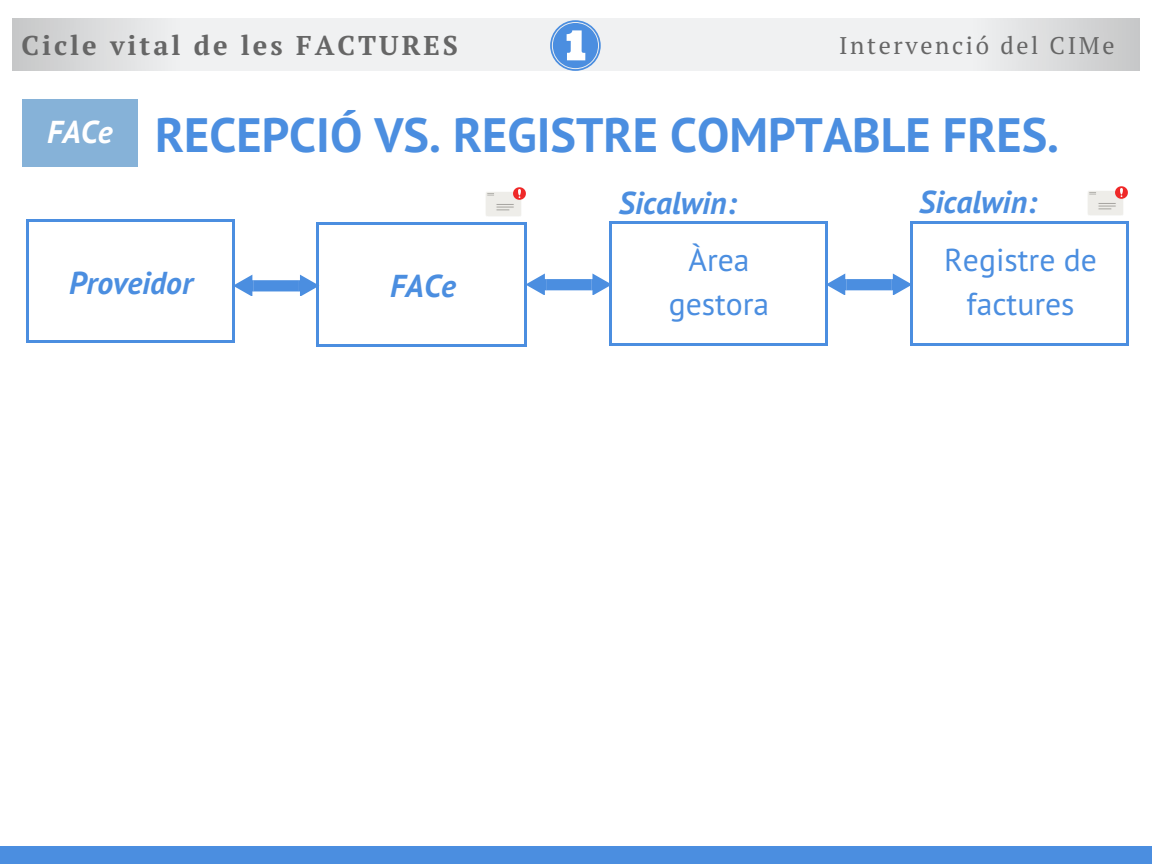
<style>
.page{position:relative;width:1152px;height:864px;background:#fff}
.page>*{position:absolute;margin:0;border:0;box-sizing:border-box;transform-origin:0 0}
.t1{font:700 48.3px "PT Sans";color:#4b8ee0}
.t2{font:italic 700 31.65px "PT Sans";color:#4b8ee0}
.t3{font:31.65px/43.8px "PT Sans";color:#4b8ee0;text-align:center}
.t4{font:italic 700 31.65px "PT Sans";color:#fff}
.t5{font:700 27.15px "PT Serif";letter-spacing:.11em;color:#666}
.t6{font:24.15px "PT Serif";letter-spacing:.11em;color:#666}
</style>
<div class="page">
<svg style="left:12px;top:18px;width:1128px;height:53px;fill:#f0f1f2"></svg>
<div style="left:0;top:846px;width:1152px;height:18px;background:#4b8ee0"></div>
<svg style="left:550px;top:20px;width:51px;height:51px"></svg>
<div style="left:23px;top:99px;width:115px;height:67px;background:#86b2d8"></div>
<hr style="left:610px;top:224px;width:2px;height:119px;background:#4b8ee0">
<hr style="left:826px;top:224px;width:2px;height:119px;background:#4b8ee0">
<hr style="left:612px;top:343px;width:214px;height:2px;background:#4b8ee0">
<hr style="left:612px;top:222px;width:214px;height:2px;background:#4b8ee0">
<hr style="left:910px;top:224px;width:2px;height:119px;background:#4b8ee0">
<hr style="left:1126px;top:224px;width:2px;height:119px;background:#4b8ee0">
<hr style="left:912px;top:343px;width:214px;height:2px;background:#4b8ee0">
<hr style="left:912px;top:222px;width:214px;height:2px;background:#4b8ee0">
<hr style="left:26px;top:221px;width:2px;height:120px;background:#4b8ee0">
<hr style="left:233px;top:221px;width:2px;height:120px;background:#4b8ee0">
<hr style="left:28px;top:341px;width:205px;height:2px;background:#4b8ee0">
<hr style="left:28px;top:219px;width:205px;height:3px;background:#4b8ee0">
<hr style="left:316px;top:225px;width:2px;height:119px;background:#4b8ee0">
<hr style="left:524px;top:225px;width:2px;height:119px;background:#4b8ee0">
<hr style="left:318px;top:344px;width:206px;height:2px;background:#4b8ee0">
<hr style="left:318px;top:223px;width:206px;height:2px;background:#4b8ee0">
<svg style="left:828px;top:274px;width:82px;height:21px"></svg>
<svg style="left:526px;top:274px;width:84px;height:21px"></svg>
<svg style="left:235px;top:275px;width:84px;height:21px"></svg>
<img style="left:486px;top:187px;width:39px;height:29px">
<img style="left:1088px;top:186px;width:39px;height:29px">
<p class="t5" style="left:21px;top:27px;width:438px">Cicle vital de les FACTURES</p>
<p class="t6" style="left:839px;top:28px;width:277px">Intervenció del CIMe</p>
<p class="t4" style="left:47px;top:111px;width:67px">FACe</p>
<p class="t1" style="left:155px;top:102px;width:905px">RECEPCIÓ VS. REGISTRE COMPTABLE FRES.</p>
<p class="t2" style="left:69px;top:261px;width:125px">Proveidor</p>
<p class="t2" style="left:390px;top:265px;width:67px">FACe</p>
<p class="t2" style="left:619px;top:182px;width:119px">Sicalwin:</p>
<p class="t3" style="left:669px;top:237px;width:102px">Àrea gestora</p>
<p class="t2" style="left:919px;top:180px;width:119px">Sicalwin:</p>
<p class="t3" style="left:944px;top:237px;width:154px">Registre de factures</p>
</div>
